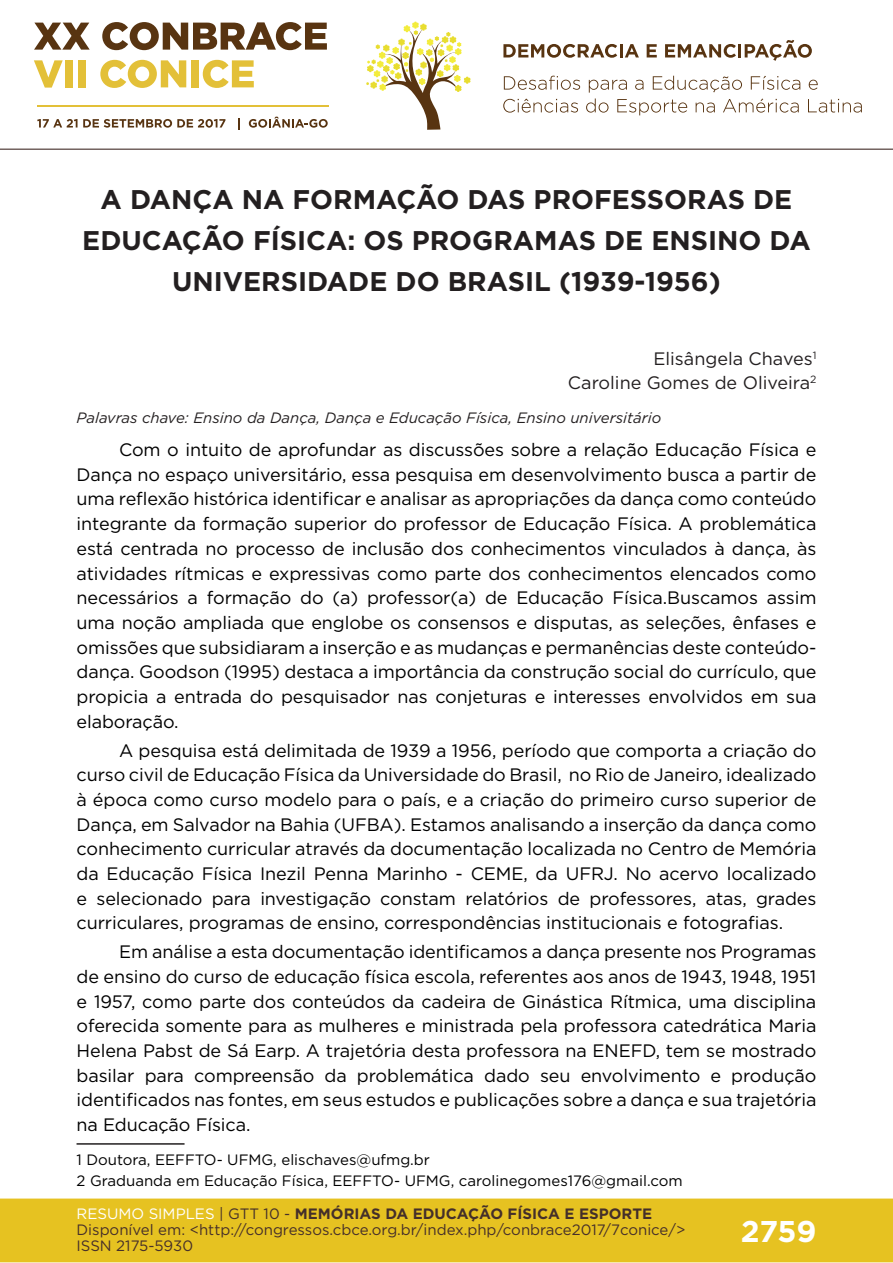
<style>
.page{position:relative;width:893px;height:1263px;background:#fff}
.page>*{position:absolute;margin:0;border:0;box-sizing:border-box;transform-origin:0 0}
.t1{font:700 30px "Gotham";color:#fff}
.t2{font:700 27px/41.2px "Gotham";color:#231f20;text-align:center}
.t3{font:18px/24.8px "Gotham";letter-spacing:-.005em;color:#000001;text-align:justify}
.t4{font:18px/24.8px "Gotham";color:#231f20;text-align:right}
.t5{font:15px/16px "Gotham";color:#462f2a}
.t6{font:15px/21.3px "Gotham";color:#000001}
.t7{font:italic 15px "Gotham";color:#231f20}
.s1{color:#fff}
.s2{color:#442f2a}
.s3{font-weight:700;color:#442f2a}
</style>
<div class="page">
<div style="left:0;top:1198px;width:893px;height:64px;background:#e6c221;border:2px solid #e6c221"></div>
<svg style="left:34px;top:23px;width:56px;height:27px"></svg>
<svg style="left:102px;top:22px;width:225px;height:28px"></svg>
<svg style="left:34px;top:60px;width:29px;height:28px"></svg>
<div style="left:65px;top:60px;width:8px;height:27px;background:#e3c038"></div>
<div style="left:78px;top:60px;width:8px;height:27px;background:#e3c038"></div>
<svg style="left:100px;top:60px;width:86px;height:28px"></svg>
<div style="left:191px;top:60px;width:8px;height:27px;background:#e3c038"></div>
<svg style="left:203px;top:60px;width:51px;height:28px"></svg>
<svg style="left:37px;top:119px;width:188px;height:9px"></svg>
<svg style="left:238px;top:118px;width:2px;height:11px"></svg>
<svg style="left:249px;top:117px;width:79px;height:11px"></svg>
<hr style="left:37px;top:105px;width:291px;height:2px;background:#e3c038">
<svg style="left:366px;top:21px;width:105px;height:109px"></svg>
<svg style="left:503px;top:44px;width:136px;height:14px"></svg>
<svg style="left:647px;top:44px;width:10px;height:13px"></svg>
<svg style="left:665px;top:40px;width:147px;height:21px"></svg>
<svg style="left:504px;top:76px;width:76px;height:14px"></svg>
<svg style="left:809px;top:80px;width:9px;height:10px"></svg>
<svg style="left:503px;top:99px;width:75px;height:14px"></svg>
<svg style="left:586px;top:76px;width:214px;height:39px"></svg>
<svg style="left:808px;top:99px;width:54px;height:14px"></svg>
<hr style="left:0;top:149px;width:893px;height:1px;background:#442f2a">
<hr style="left:77px;top:1143px;width:108px;height:2px;background:#231f20">
<h2 class="t2" style="left:82px;top:178px;width:730px">A DANÇA NA FORMAÇÃO DAS PROFESSORAS DE<br>EDUCAÇÃO FÍSICA: OS PROGRAMAS DE ENSINO DA<br>UNIVERSIDADE DO BRASIL (1939-1956)</h2>
<p class="t4" style="left:568px;top:345px;width:250px">Elisângela Chaves<sup>1<br></sup>Caroline Gomes de Oliveira<sup>2</sup></p>
<p class="t7" style="left:77px;top:408px;width:586px">Palavras chave: Ensino da Dança, Dança e Educação Física, Ensino universitário</p>
<p class="t3" style="left:77px;top:437px;width:741px;text-indent:43px">Com o intuito de aprofundar as discussões sobre a relação Educação Física e Dança no espaço universitário, essa pesquisa em desenvolvimento busca a partir de uma reflexão histórica identificar e analisar as apropriações da dança como conteúdo integrante da formação superior do professor de Educação Física. A problemática está centrada no processo de inclusão dos conhecimentos vinculados à dança, às atividades rítmicas e expressivas como parte dos conhecimentos elencados como necessários a formação do (a) professor(a) de Educação Física.Buscamos assim uma noção ampliada que englobe os consensos e disputas, as seleções, ênfases e omissões que subsidiaram a inserção e as mudanças e permanências deste conteúdo&shy;dança. Goodson (1995) destaca a importância da construção social do currículo, que propicia a entrada do pesquisador nas conjeturas e interesses envolvidos em sua elaboração.</p>
<p class="t3" style="left:77px;top:737px;width:741px;text-indent:43px">A pesquisa está delimitada de 1939 a 1956, período que comporta a criação do curso civil de Educação Física da Universidade do Brasil, no Rio de Janeiro, idealizado à época como curso modelo para o país, e a criação do primeiro curso superior de Dança, em Salvador na Bahia (UFBA). Estamos analisando a inserção da dança como conhecimento curricular através da documentação localizada no Centro de Memória da Educação Física Inezil Penna Marinho - CEME, da UFRJ. No acervo localizado e selecionado para investigação constam relatórios de professores, atas, grades curriculares, programas de ensino, correspondências institucionais e fotografias.</p>
<p class="t3" style="left:77px;top:939px;width:741px;text-indent:43px">Em análise a esta documentação identificamos a dança presente nos Programas de ensino do curso de educação física escola, referentes aos anos de 1943, 1948, 1951 e 1957, como parte dos conteúdos da cadeira de Ginástica Rítmica, uma disciplina oferecida somente para as mulheres e ministrada pela professora catedrática Maria Helena Pabst de Sá Earp. A trajetória desta professora na ENEFD, tem se mostrado basilar para compreensão da problemática dado seu envolvimento e produção identificados nas fontes, em seus estudos e publicações sobre a dança e sua trajetória na Educação Física.</p>
<p class="t6" style="left:77px;top:1149px;width:608px">1 Doutora, EEFFTO- UFMG, elischaves@ufmg.br<br>2 Graduanda em Educação Física, EEFFTO- UFMG, carolinegomes176@gmail.com</p>
<p class="t5" style="left:77px;top:1205px;width:610px"><span class="s1">RESUMO SIMPLES</span> <span class="s2">| GTT 10 -</span> <span class="s3">MEMÓRIAS DA EDUCAÇÃO FÍSICA E ESPORTE<br></span>Disponível em: &lt;http://congressos.cbce.org.br/index.php/conbrace2017/7conice/&gt;<br>ISSN 2175-5930</p>
<h1 class="t1" style="left:741px;top:1212px;width:77px">2759</h1>
</div>
